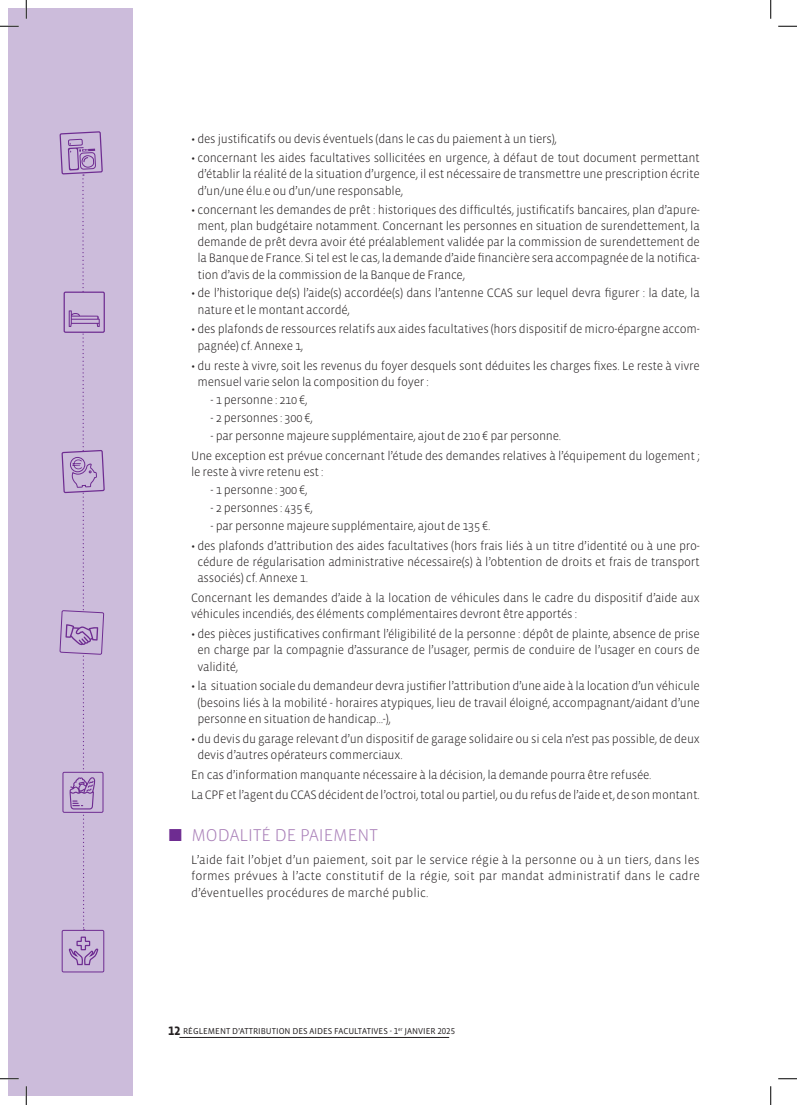
<style>
.page{position:relative;width:797px;height:1105px;background:#fff}
.page>*{position:absolute;margin:0;border:0;box-sizing:border-box;transform-origin:0 0}
.t1{font:300 17.5px "Vista Sans OT";color:#a97fb8}
.t2{font:300 12.5px/16.2px "Vista Sans OT";letter-spacing:-.02em;color:#231f20}
.t3{font:8.75px "Vista Sans OT";color:#231f20}
.s1{font-family:"Vista Sans Alt";font-weight:700;font-size:12.5px}
</style>
<div class="page">
<hr style="left:179px;top:1037px;width:270px;height:1px;background:#231f20">
<div style="left:9px;top:9px;width:124px;height:1087px;background:#ccbcdb"></div>
<div style="left:62px;top:930px;width:42px;height:42px;border:1px solid #6e2c91"></div>
<svg style="left:68px;top:936px;width:31px;height:30px"></svg>
<svg style="left:59px;top:131px;width:46px;height:799px"></svg>
<svg style="left:0;top:25px;width:19px;height:2px"></svg>
<svg style="left:778px;top:25px;width:19px;height:2px"></svg>
<svg style="left:0;top:1078px;width:19px;height:1px"></svg>
<svg style="left:778px;top:1078px;width:19px;height:1px"></svg>
<svg style="left:25px;top:0;width:2px;height:19px"></svg>
<svg style="left:25px;top:1086px;width:2px;height:19px"></svg>
<svg style="left:770px;top:0;width:1px;height:19px"></svg>
<svg style="left:770px;top:1086px;width:1px;height:19px"></svg>
<p class="t2" style="left:191px;top:131px;width:367px">• des justificatifs ou devis éventuels (dans le cas du paiement à un tiers),</p>
<p class="t2" style="left:197px;top:150px;width:504px;text-align:justify;text-indent:-6px">• concernant les aides facultatives sollicitées en urgence, à défaut de tout document permettant d’établir la réalité de la situation d’urgence, il est nécessaire de transmettre une prescription écrite d’un/une élu.e ou d’un/une responsable,</p>
<p class="t2" style="left:197px;top:201px;width:504px;text-align:justify;text-indent:-6px">• concernant les demandes de prêt : historiques des difficultés, justificatifs bancaires, plan d’apure&shy;ment, plan budgétaire notamment. Concernant les personnes en situation de surendettement, la demande de prêt devra avoir été préalablement validée par la commission de surendettement de la Banque de France. Si tel est le cas, la demande d’aide financière sera accompagnée de la notifica&shy;tion d’avis de la commission de la Banque de France,</p>
<p class="t2" style="left:197px;top:285px;width:504px;text-indent:-6px">• de l’historique de(s) l’aide(s) accordée(s) dans l’antenne CCAS sur lequel devra figurer : la date, la nature et le montant accordé,</p>
<p class="t2" style="left:197px;top:321px;width:504px;text-indent:-6px">• des plafonds de ressources relatifs aux aides facultatives (hors dispositif de micro-épargne accom&shy;pagnée) cf. Annexe 1,</p>
<p class="t2" style="left:197px;top:357px;width:504px;text-indent:-6px">• du reste à vivre, soit les revenus du foyer desquels sont déduites les charges fixes. Le reste à vivre mensuel varie selon la composition du foyer :</p>
<p class="t2" style="left:211px;top:392px;width:98px">- 1 personne : 210 €,</p>
<p class="t2" style="left:211px;top:410px;width:104px">- 2 personnes : 300 €,</p>
<p class="t2" style="left:191px;top:426px;width:510px;line-height:19.8px;text-indent:19px">- par personne majeure supplémentaire, ajout de 210 € par personne.<br>Une exception est prévue concernant l’étude des demandes relatives à l’équipement du logement ;</p>
<p class="t2" style="left:191px;top:464px;width:134px">le reste à vivre retenu est :</p>
<p class="t2" style="left:211px;top:482px;width:98px">- 1 personne : 300 €,</p>
<p class="t2" style="left:211px;top:500px;width:104px">- 2 personnes : 435 €,</p>
<p class="t2" style="left:211px;top:518px;width:281px">- par personne majeure supplémentaire, ajout de 135 €.</p>
<p class="t2" style="left:197px;top:538px;width:504px;text-align:justify;text-indent:-6px">• des plafonds d’attribution des aides facultatives (hors frais liés à un titre d’identité ou à une pro&shy;cédure de régularisation administrative nécessaire(s) à l’obtention de droits et frais de transport associés) cf. Annexe 1.</p>
<p class="t2" style="left:191px;top:590px;width:510px">Concernant les demandes d’aide à la location de véhicules dans le cadre du dispositif d’aide aux véhicules incendiés, des éléments complémentaires devront être apportés :</p>
<p class="t2" style="left:197px;top:626px;width:504px;text-align:justify;text-indent:-6px">• des pièces justificatives confirmant l’éligibilité de la personne : dépôt de plainte, absence de prise en charge par la compagnie d’assurance de l’usager, permis de conduire de l’usager en cours de validité,</p>
<p class="t2" style="left:197px;top:678px;width:504px;text-align:justify;text-indent:-6px">• la situation sociale du demandeur devra justifier l’attribution d’une aide à la location d’un véhicule (besoins liés à la mobilité - horaires atypiques, lieu de travail éloigné, accompagnant/aidant d’une personne en situation de handicap…-),</p>
<p class="t2" style="left:197px;top:731px;width:504px;text-indent:-6px">• du devis du garage relevant d’un dispositif de garage solidaire ou si cela n’est pas possible, de deux devis d’autres opérateurs commerciaux.</p>
<p class="t2" style="left:191px;top:765px;width:510px;line-height:19.8px">En cas d’information manquante nécessaire à la décision, la demande pourra être refusée.<br>La CPF et l’agent du CCAS décident de l’octroi, total ou partiel, ou du refus de l’aide et, de son montant.</p>
<h1 class="t1" style="left:191px;top:826px;width:188px">MODALITÉ DE PAIEMENT</h1>
<p class="t2" style="left:191px;top:852px;width:510px;text-align:justify">L’aide fait l’objet d’un paiement, soit par le service régie à la personne ou à un tiers, dans les formes prévues à l’acte constitutif de la régie, soit par mandat administratif dans le cadre d’éventuelles procédures de marché public.</p>
<p class="t3" style="left:168px;top:1027px;width:288px"><span class="s1">12</span> RÉGLEMENT D’ATTRIBUTION DES AIDES FACULTATIVES - 1<sup>er</sup> JANVIER 2025</p>
</div>
